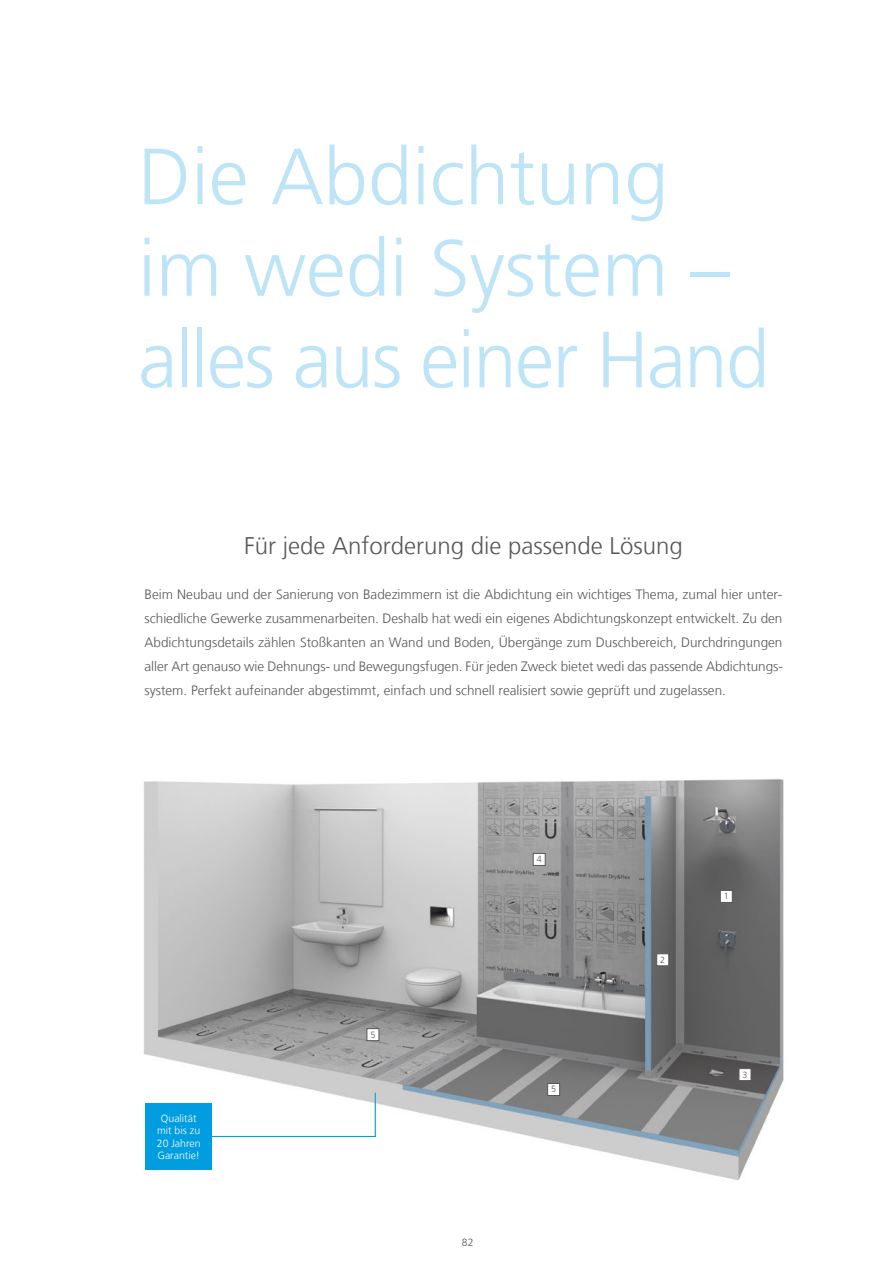
<style>
.page{position:relative;width:893px;height:1263px;background:#fff}
.page>*{position:absolute;margin:0;border:0;box-sizing:border-box;transform-origin:0 0}
.t1{font:300 79.5px/91.5px "Frutiger LT Com";color:#bde4f7}
.t2{font:300 24px "Frutiger LT Com";color:#58585a}
.t3{font:300 13.5px/24px "Frutiger LT Com";color:#58585a;text-align:justify}
.t4{font:300 10.5px/12.6px "Frutiger LT Com";color:#fff;text-align:center}
.t5{font:300 10.5px "Frutiger LT Com";color:#58585a}
.t6{font:300 9px "Frutiger LT Com";color:#58585a}
</style>
<div class="page">
<img style="left:143px;top:779px;width:641px;height:402px">
<hr style="left:375px;top:1093px;width:1px;height:44px;background:#009ee0">
<hr style="left:180px;top:1136px;width:196px;height:1px;background:#009ee0">
<div style="left:145px;top:1103px;width:67px;height:67px;background:#009ee0"></div>
<div style="left:533px;top:853px;width:13px;height:13px;background:#fff;border:1px solid #58585a"></div>
<div style="left:547px;top:1083px;width:13px;height:13px;background:#fff;border:1px solid #58585a"></div>
<div style="left:367px;top:1028px;width:12px;height:13px;background:#fff;border:1px solid #58585a"></div>
<div style="left:739px;top:1068px;width:12px;height:13px;background:#fff;border:1px solid #58585a"></div>
<div style="left:720px;top:890px;width:13px;height:13px;background:#fff;border:1px solid #58585a"></div>
<div style="left:656px;top:953px;width:13px;height:13px;background:#fff;border:1px solid #58585a"></div>
<h1 class="t1" style="left:138px;top:132px;width:633px">Die Abdichtung im wedi System – alles aus einer Hand</h1>
<h2 class="t2" style="left:244px;top:532px;width:440px">Für jede Anforderung die passende Lösung</h2>
<p class="t3" style="left:145px;top:582px;width:640px">Beim Neubau und der Sanierung von Badezimmern ist die Abdichtung ein wichtiges Thema, zumal hier unter&shy;schiedliche Gewerke zusammenarbeiten. Deshalb hat wedi ein eigenes Abdichtungskonzept entwickelt. Zu den Abdichtungsdetails zählen Stoßkanten an Wand und Boden, Übergänge zum Duschbereich, Durchdringungen aller Art genauso wie Dehnungs- und Bewegungsfugen. Für jeden Zweck bietet wedi das passende Abdichtungs&shy;system. Perfekt aufeinander abgestimmt, einfach und schnell realisiert sowie geprüft und zugelassen.</p>
<p class="t4" style="left:157px;top:1112px;width:45px">Qualität mit bis zu<br>20 Jahren<br>Garantie!</p>
<p class="t6" style="left:370px;top:1029px;width:7px">5</p>
<p class="t6" style="left:537px;top:854px;width:7px">4</p>
<p class="t5" style="left:462px;top:1236px;width:13px">82</p>
<p class="t6" style="left:551px;top:1084px;width:7px">5</p>
<p class="t6" style="left:660px;top:954px;width:7px">2</p>
<p class="t6" style="left:724px;top:891px;width:7px">1</p>
<p class="t6" style="left:742px;top:1069px;width:7px">3</p>
</div>
